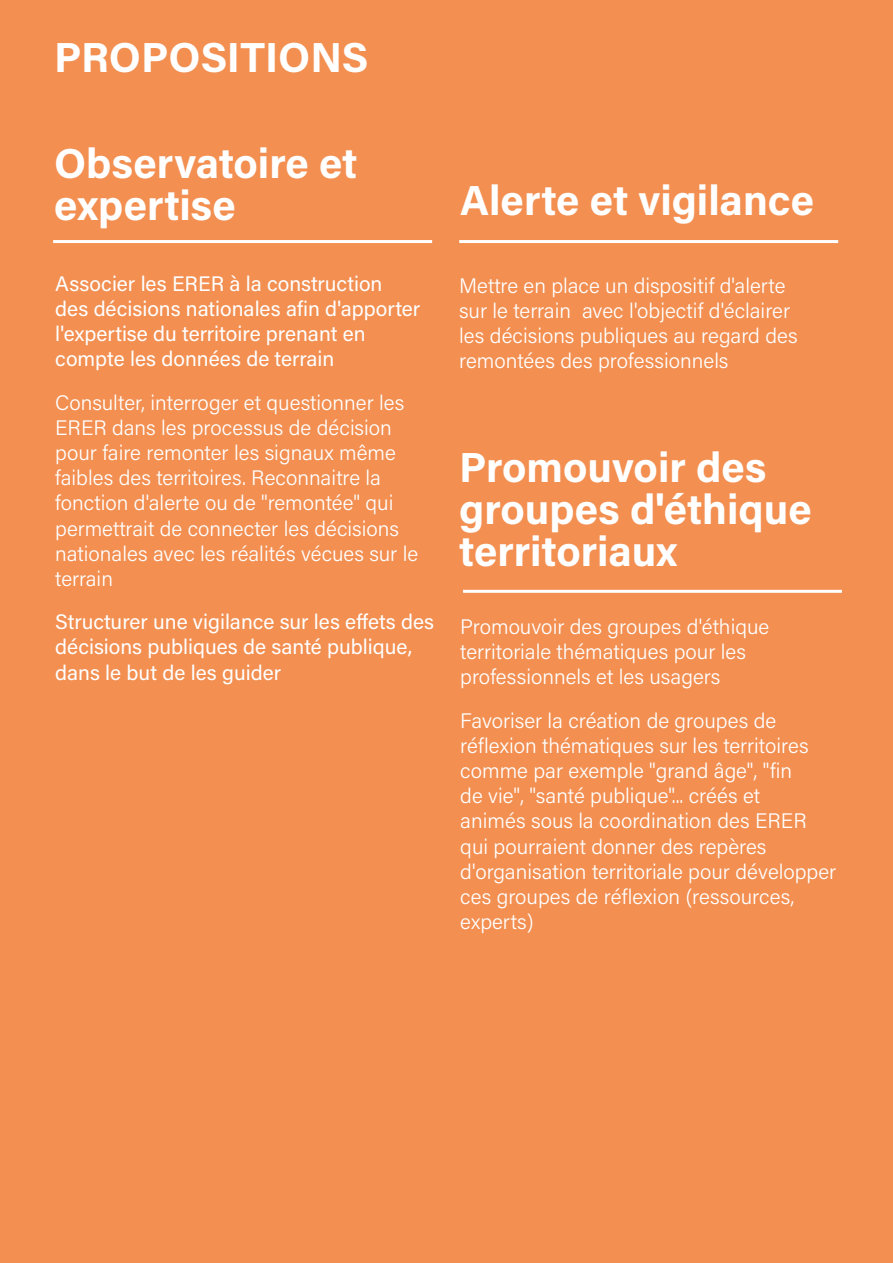
<style>
.page{position:relative;width:893px;height:1263px;background:#f28f51}
.page>*{position:absolute;margin:0;border:0;box-sizing:border-box;transform-origin:0 0}
.t1{font:700 42px/42px "Acumin Pro";color:#fff}
.t2{font:300 21px/25.2px "Acumin Pro";color:#fff}
.t3{font:21px/25.2px "Acumin Pro";color:#fff}
</style>
<div class="page">
<hr style="left:463px;top:590px;width:379px;height:3px;background:#fff">
<hr style="left:53px;top:240px;width:379px;height:3px;background:#fff">
<hr style="left:459px;top:240px;width:379px;height:3px;background:#fff">
<h1 class="t1" style="left:54px;top:34px;width:316px">PROPOSITIONS</h1>
<h1 class="t1" style="left:54px;top:140px;width:305px">Observatoire et expertise</h1>
<p class="t3" style="left:55px;top:270px;width:367px">Associer les ERER à la construction des décisions nationales afin d'apporter l'expertise du territoire prenant en compte les données de terrain</p>
<p class="t2" style="left:55px;top:389px;width:364px">Consulter, interroger et questionner les ERER dans les processus de décision pour faire remonter les signaux même faibles des territoires. Reconnaitre la fonction d'alerte ou de "remontée" qui permettrait de connecter les décisions nationales avec les réalités vécues sur le terrain</p>
<p class="t3" style="left:55px;top:608px;width:380px">Structurer une vigilance sur les effets des décisions publiques de santé publique, dans le but de les guider</p>
<h1 class="t1" style="left:460px;top:177px;width:355px">Alerte et vigilance</h1>
<p class="t2" style="left:459px;top:272px;width:340px">Mettre en place un dispositif d'alerte sur le terrain avec l'objectif d'éclairer les décisions publiques au regard des remontées des professionnels</p>
<h1 class="t1" style="left:459px;top:444px;width:354px">Promouvoir des groupes d'éthique territoriaux</h1>
<p class="t2" style="left:460px;top:613px;width:311px">Promouvoir des groupes d'éthique territoriale thématiques pour les professionnels et les usagers</p>
<p class="t2" style="left:460px;top:707px;width:377px">Favoriser la création de groupes de réflexion thématiques sur les territoires comme par exemple "grand âge", "fin<br>de vie", "santé publique"... créés et<br>animés sous la coordination des ERER qui pourraient donner des repères d'organisation territoriale pour développer ces groupes de réflexion (ressources, experts)</p>
</div>
